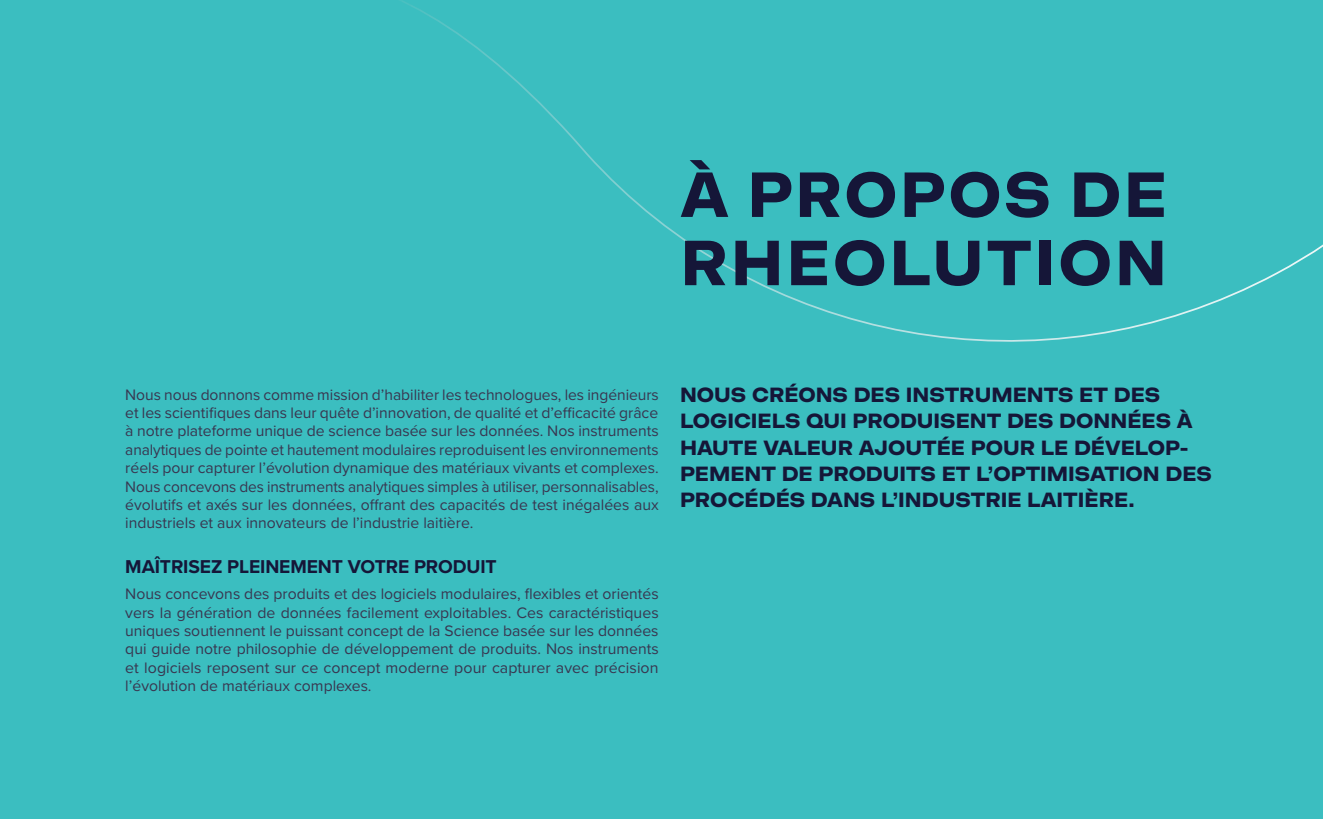
<style>
.page{position:relative;width:1323px;height:819px;background:#3bbec0}
.page>*{position:absolute;margin:0;border:0;box-sizing:border-box;transform-origin:0 0}
.Tres_grand_titre{font:700 59.5px/68.2px "Primera";letter-spacing:.055em;color:#151638}
.Exergue{font:700 19.25px/26.2px "Primera";color:#151638}
.SousTitreParagraphe{font:700 19.25px "Proxima Nova";letter-spacing:-.005em;color:#151638}
.t1{font:15.75px/18.4px "Proxima Nova";color:#393650;text-align:justify}
</style>
<div class="page">
<svg style="left:402px;top:0;width:921px;height:342px"></svg>
<p class="Tres_grand_titre" style="left:681px;top:161px;width:488px">À PROPOS DE<br>RHEOLUTION</p>
<p class="t1" style="left:125px;top:385px;width:535px">Nous nous donnons comme mission d’habiliter les technologues, les ingénieurs et les scientifiques dans leur quête d’innovation, de qualité et d’efficacité grâce à notre plateforme unique de science basée sur les données. Nos instruments analytiques de pointe et hautement modulaires reproduisent les environnements réels pour capturer l’évolution dynamique des matériaux vivants et complexes.<br>Nous concevons des instruments analytiques simples à utiliser, personnalisables, évolutifs et axés sur les données, offrant des capacités de test inégalées aux industriels et aux innovateurs de l’industrie laitière.</p>
<p class="SousTitreParagraphe" style="left:125px;top:552px;width:373px">MAÎTRISEZ PLEINEMENT VOTRE PRODUIT</p>
<p class="t1" style="left:125px;top:584px;width:535px">Nous concevons des produits et des logiciels modulaires, flexibles et orientés vers la génération de données facilement exploitables. Ces caractéristiques uniques soutiennent le puissant concept de la Science basée sur les données qui guide notre philosophie de développement de produits. Nos instruments et logiciels reposent sur ce concept moderne pour capturer avec précision l’évolution de matériaux complexes.</p>
<p class="Exergue" style="left:680px;top:382px;width:533px">NOUS CRÉONS DES INSTRUMENTS ET DES LOGICIELS QUI PRODUISENT DES DONNÉES À HAUTE VALEUR AJOUTÉE POUR LE DÉVELOP-PEMENT DE PRODUITS ET L’OPTIMISATION DES PROCÉDÉS DANS L’INDUSTRIE LAITIÈRE.</p>
</div>
